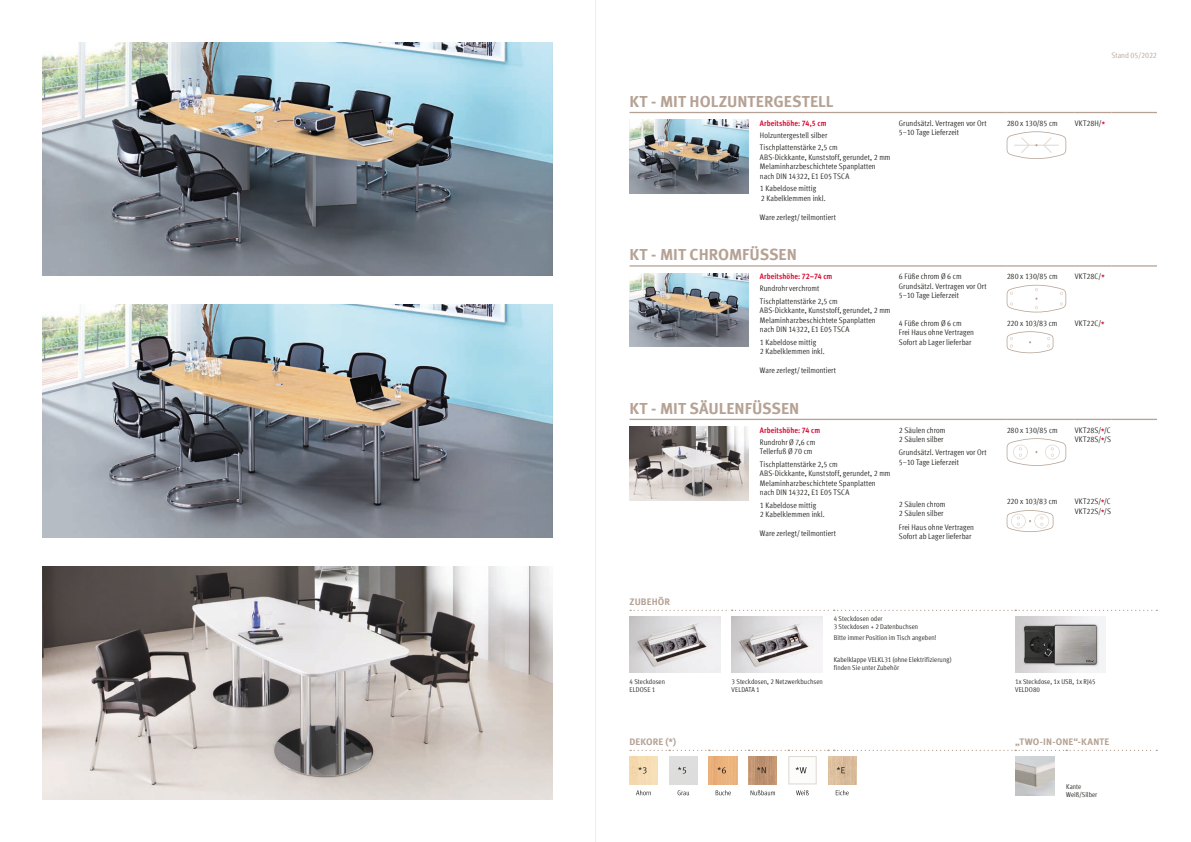
<style>
.page{position:relative;width:1191px;height:842px;background:#fff}
.page>*{position:absolute;margin:0;border:0;box-sizing:border-box;transform-origin:0 0}
.t1{font:700 16px "Meta Offc Pro";color:#b5a294}
.t2{font:700 9.5px "Meta Offc Pro";letter-spacing:.01em;color:#b5a294}
.t3{font:condensed 8px/9.5px "Meta Offc Pro";letter-spacing:.005em;color:#1d1d1b}
.t4{font:700 condensed 8px "Meta Offc Pro";letter-spacing:.005em;color:#d9062f}
.t5{font:condensed 8px "Meta Offc Pro";color:#b5a294}
.t6{font:condensed 7px/8px "Meta Offc Pro";letter-spacing:.01em;color:#1d1d1b}
.s1{font-weight:700;color:#d9062f}
</style>
<div class="page">
<hr style="left:595px;top:0;width:1px;height:842px;background:#f0ecea">
<img style="left:43px;top:43px;width:510px;height:233px">
<img style="left:43px;top:304px;width:510px;height:234px">
<img style="left:43px;top:566px;width:510px;height:233px">
<img style="left:629px;top:756px;width:1px;height:28px">
<svg style="left:636px;top:790px;width:15px;height:5px"></svg>
<svg style="left:677px;top:790px;width:12px;height:5px"></svg>
<svg style="left:715px;top:790px;width:16px;height:5px"></svg>
<svg style="left:750px;top:790px;width:25px;height:5px"></svg>
<svg style="left:796px;top:790px;width:12px;height:5px"></svg>
<svg style="left:835px;top:790px;width:13px;height:5px"></svg>
<svg style="left:630px;top:750px;width:527px;height:34px"></svg>
<img style="left:1015px;top:756px;width:39px;height:40px">
<svg style="left:630px;top:610px;width:527px;height:1px"></svg>
<img style="left:629px;top:616px;width:91px;height:57px">
<img style="left:731px;top:616px;width:91px;height:57px">
<img style="left:1015px;top:616px;width:91px;height:57px">
<hr style="left:629px;top:112px;width:131px;height:1px;background:#b5a294">
<hr style="left:760px;top:112px;width:139px;height:1px;background:#b5a294">
<hr style="left:899px;top:112px;width:107px;height:1px;background:#b5a294">
<hr style="left:1006px;top:112px;width:68px;height:1px;background:#b5a294">
<hr style="left:1074px;top:112px;width:37px;height:1px;background:#b5a294">
<hr style="left:1111px;top:112px;width:46px;height:1px;background:#b5a294">
<hr style="left:629px;top:265px;width:131px;height:2px;background:#b5a294">
<hr style="left:760px;top:265px;width:139px;height:2px;background:#b5a294">
<hr style="left:899px;top:265px;width:107px;height:2px;background:#b5a294">
<hr style="left:1006px;top:265px;width:68px;height:2px;background:#b5a294">
<hr style="left:1074px;top:265px;width:37px;height:2px;background:#b5a294">
<hr style="left:1111px;top:265px;width:46px;height:2px;background:#b5a294">
<hr style="left:629px;top:419px;width:131px;height:1px;background:#b5a294">
<hr style="left:760px;top:419px;width:139px;height:1px;background:#b5a294">
<hr style="left:899px;top:419px;width:107px;height:1px;background:#b5a294">
<hr style="left:1006px;top:419px;width:68px;height:1px;background:#b5a294">
<hr style="left:1074px;top:419px;width:37px;height:1px;background:#b5a294">
<hr style="left:1111px;top:419px;width:46px;height:1px;background:#b5a294">
<img style="left:629px;top:120px;width:119px;height:73px">
<svg style="left:1006px;top:131px;width:60px;height:28px"></svg>
<img style="left:629px;top:273px;width:119px;height:74px">
<svg style="left:1006px;top:285px;width:60px;height:27px"></svg>
<svg style="left:1006px;top:331px;width:47px;height:22px"></svg>
<img style="left:629px;top:426px;width:119px;height:74px">
<svg style="left:1006px;top:438px;width:60px;height:28px"></svg>
<svg style="left:1006px;top:510px;width:47px;height:22px"></svg>
<p class="t5" style="left:1111px;top:49px;width:47px">Stand 05/2022</p>
<h1 class="t1" style="left:629px;top:89px;width:205px">KT - MIT HOLZUNTERGESTELL</h1>
<p class="t4" style="left:760px;top:117px;width:68px">Arbeitshöhe: 74,5 cm</p>
<p class="t3" style="left:760px;top:129px;width:79px;line-height:12.3px">Holzuntergestell silber<br>Tischplattenstärke 2,5 cm</p>
<p class="t3" style="left:760px;top:152px;width:132px">ABS-Dickkante, Kunststoff, gerundet, 2 mm<br>Melaminharzbeschichtete Spanplatten nach DIN 14322, E1 E05 TSCA</p>
<p class="t3" style="left:760px;top:183px;width:67px">1 Kabeldose mittig<br>2 Kabelklemmen inkl.</p>
<p class="t3" style="left:760px;top:212px;width:78px">Ware zerlegt/ teilmontiert</p>
<p class="t3" style="left:899px;top:118px;width:89px">Grundsätzl. Vertragen vor Ort<br>5–10 Tage Lieferzeit</p>
<p class="t3" style="left:1006px;top:118px;width:53px">280 x 130/85 cm</p>
<p class="t3" style="left:1074px;top:118px;width:32px">VKT28H/<span class="s1">*</span></p>
<h1 class="t1" style="left:629px;top:242px;width:169px">KT - MIT CHROMFÜSSEN</h1>
<p class="t4" style="left:760px;top:270px;width:74px">Arbeitshöhe: 72–74 cm</p>
<p class="t3" style="left:760px;top:282px;width:79px;line-height:12.3px">Rundrohr verchromt<br>Tischplattenstärke 2,5 cm</p>
<p class="t3" style="left:760px;top:305px;width:132px">ABS-Dickkante, Kunststoff, gerundet, 2 mm<br>Melaminharzbeschichtete Spanplatten nach DIN 14322, E1 E05 TSCA</p>
<p class="t3" style="left:760px;top:337px;width:66px">1 Kabeldose mittig<br>2 Kabelklemmen inkl.</p>
<p class="t3" style="left:760px;top:365px;width:78px">Ware zerlegt/ teilmontiert</p>
<p class="t3" style="left:899px;top:271px;width:89px">6 Füße chrom Ø 6 cm<br>Grundsätzl. Vertragen vor Ort<br>5–10 Tage Lieferzeit</p>
<p class="t3" style="left:1006px;top:271px;width:53px">280 x 130/85 cm</p>
<p class="t3" style="left:1074px;top:271px;width:31px">VKT28C/<span class="s1">*</span></p>
<p class="t3" style="left:899px;top:318px;width:77px">4 Füße chrom Ø 6 cm<br>Frei Haus ohne Vertragen<br>Sofort ab Lager lieferbar</p>
<p class="t3" style="left:1006px;top:318px;width:52px">220 x 103/83 cm</p>
<p class="t3" style="left:1074px;top:318px;width:31px">VKT22C/<span class="s1">*</span></p>
<h1 class="t1" style="left:629px;top:396px;width:171px">KT - MIT SÄULENFÜSSEN</h1>
<p class="t4" style="left:760px;top:424px;width:62px">Arbeitshöhe: 74 cm</p>
<p class="t3" style="left:760px;top:437px;width:57px">Rundrohr Ø 7,6 cm<br>Tellerfuß Ø 70 cm</p>
<p class="t3" style="left:760px;top:459px;width:132px">Tischplattenstärke 2,5 cm<br>ABS-Dickkante, Kunststoff, gerundet, 2 mm Melaminharzbeschichtete Spanplatten nach DIN 14322, E1 E05 TSCA</p>
<p class="t3" style="left:760px;top:499px;width:66px">1 Kabeldose mittig<br>2 Kabelklemmen inkl.</p>
<p class="t3" style="left:760px;top:528px;width:78px">Ware zerlegt/ teilmontiert</p>
<p class="t3" style="left:899px;top:424px;width:48px">2 Säulen chrom<br>2 Säulen silber</p>
<p class="t3" style="left:1006px;top:424px;width:53px">280 x 130/85 cm</p>
<p class="t3" style="left:1074px;top:424px;width:38px">VKT28S/<span class="s1">*</span>/C<br>VKT28S/<span class="s1">*</span>/S</p>
<p class="t3" style="left:899px;top:447px;width:89px">Grundsätzl. Vertragen vor Ort<br>5–10 Tage Lieferzeit</p>
<p class="t3" style="left:899px;top:499px;width:48px">2 Säulen chrom<br>2 Säulen silber</p>
<p class="t3" style="left:1006px;top:496px;width:52px">220 x 103/83 cm</p>
<p class="t3" style="left:1074px;top:496px;width:38px">VKT22S/<span class="s1">*</span>/C<br>VKT22S/<span class="s1">*</span>/S</p>
<p class="t3" style="left:899px;top:521px;width:77px">Frei Haus ohne Vertragen<br>Sofort ab Lager lieferbar</p>
<p class="t2" style="left:629px;top:594px;width:42px">ZUBEHÖR</p>
<p class="t6" style="left:629px;top:677px;width:37px">4 Steckdosen<br>ELDOSE 1</p>
<p class="t6" style="left:731px;top:677px;width:93px">3 Steckdosen, 2 Netzwerkbuchsen<br>VELDATA 1</p>
<p class="t6" style="left:833px;top:614px;width:86px">4 Steckdosen oder<br>3 Steckdosen + 2 Datenbuchsen</p>
<p class="t6" style="left:833px;top:633px;width:104px">Bitte immer Position im Tisch angeben!</p>
<p class="t6" style="left:833px;top:655px;width:119px">Kabelklappe VELKL31 (ohne Elektrifizierung) finden Sie unter Zubehör</p>
<p class="t6" style="left:1015px;top:677px;width:82px">1x Steckdose, 1x USB, 1x RJ45<br>VELDO80</p>
<p class="t2" style="left:629px;top:734px;width:48px">DEKORE (*)</p>
<p class="t2" style="left:1015px;top:734px;width:96px">„TWO-IN-ONE“-KANTE</p>
<p class="t6" style="left:1066px;top:782px;width:33px">Kante<br>Weiß/Silber</p>
</div>
